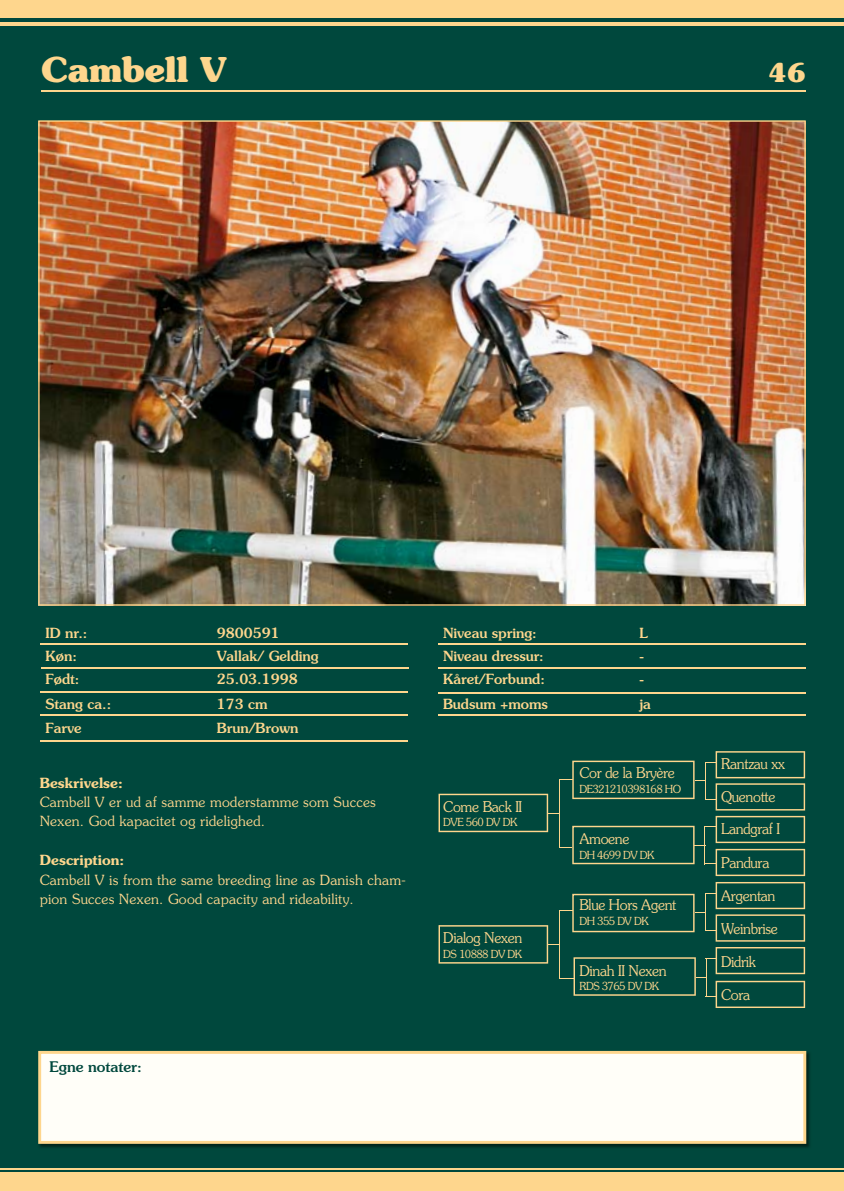
<style>
.page{position:relative;width:844px;height:1191px;background:#fff}
.page>*{position:absolute;margin:0;border:0;box-sizing:border-box;transform-origin:0 0}
.t1{font:700 34.12px "Souvenir";color:#fed68d}
.t2{font:700 25.9px "Souvenir";color:#fed68d}
.t3{font:300 14.88px/32.6px "Souvenir";letter-spacing:-.025em;color:#fed68d;scale:.95 1}
.t4{font:500 14.7px "Souvenir";color:#00483d}
.t5{font:300 14px/19.2px "Souvenir";letter-spacing:.015em;color:#fed68d}
.t6{font:500 14px "Souvenir";color:#fed68d}
.t7{font:600 14px "Souvenir";color:#fed68d}
.t8{font:300 11.2px "Souvenir";letter-spacing:-.05em;color:#fed68d;scale:.95 1}
</style>
<div class="page">
<div style="left:0;top:0;width:843px;height:1191px;background:#00483d"></div>
<hr style="left:0;top:1167px;width:843px;height:2px;background:#fed68d">
<div style="left:0;top:1172px;width:843px;height:19px;background:#fed68d"></div>
<hr style="left:0;top:22px;width:843px;height:3px;background:#fed68d">
<div style="left:0;top:0;width:843px;height:17px;background:#fed68d"></div>
<hr style="left:41px;top:91px;width:764px;height:1px;background:#fed68d">
<hr style="left:40px;top:643px;width:367px;height:1px;background:#fed68d">
<hr style="left:41px;top:667px;width:367px;height:2px;background:#fed68d">
<hr style="left:40px;top:691px;width:367px;height:2px;background:#fed68d">
<hr style="left:40px;top:714px;width:367px;height:2px;background:#fed68d">
<hr style="left:40px;top:740px;width:367px;height:2px;background:#fed68d">
<hr style="left:438px;top:714px;width:368px;height:2px;background:#fed68d">
<hr style="left:438px;top:692px;width:368px;height:1px;background:#fed68d">
<hr style="left:438px;top:667px;width:368px;height:1px;background:#fed68d">
<hr style="left:438px;top:643px;width:368px;height:1px;background:#fed68d">
<img style="left:38px;top:1050px;width:772px;height:98px">
<div style="left:38px;top:1051px;width:768px;height:92px;background:#fffef8"></div>
<img style="left:38px;top:120px;width:767px;height:485px">
<svg style="left:438px;top:751px;width:366px;height:125px"></svg>
<svg style="left:438px;top:882px;width:366px;height:126px"></svg>
<h1 class="t1" style="left:41px;top:48px;width:187px">Cambell V</h1>
<h2 class="t2" style="left:768px;top:56px;width:39px">46</h2>
<p class="t6" style="left:46px;top:624px;width:43px">ID nr.:</p>
<p class="t6" style="left:217px;top:624px;width:64px">9800591</p>
<p class="t6" style="left:443px;top:624px;width:95px">Niveau spring:</p>
<p class="t6" style="left:639px;top:624px;width:10px">L</p>
<p class="t6" style="left:46px;top:647px;width:33px">Køn:</p>
<p class="t6" style="left:217px;top:647px;width:103px">Vallak/ Gelding</p>
<p class="t6" style="left:443px;top:647px;width:102px">Niveau dressur:</p>
<p class="t6" style="left:639px;top:647px;width:6px">-</p>
<p class="t6" style="left:46px;top:670px;width:35px">Født:</p>
<p class="t6" style="left:217px;top:670px;width:82px">25.03.1998</p>
<p class="t6" style="left:443px;top:670px;width:103px">Kåret/Forbund:</p>
<p class="t6" style="left:639px;top:670px;width:6px">-</p>
<p class="t6" style="left:46px;top:696px;width:67px">Stang ca.:</p>
<p class="t6" style="left:217px;top:696px;width:52px">173 cm</p>
<p class="t6" style="left:443px;top:696px;width:106px">Budsum +moms</p>
<p class="t6" style="left:639px;top:696px;width:13px">ja</p>
<p class="t6" style="left:46px;top:719px;width:37px">Farve</p>
<p class="t6" style="left:217px;top:719px;width:83px">Brun/Brown</p>
<p class="t7" style="left:40px;top:773px;width:85px">Beskrivelse:</p>
<p class="t5" style="left:40px;top:792px;width:337px">Cambell V er ud af samme moderstamme som Succes<br>Nexen. God kapacitet og ridelighed.</p>
<p class="t7" style="left:40px;top:851px;width:86px">Description:</p>
<p class="t5" style="left:40px;top:869px;width:367px">Cambell V is from the same breeding line as Danish cham&shy;pion Succes Nexen. Good capacity and rideability.</p>
<p class="t3" style="left:443px;top:789px;width:85px">Come Back II</p>
<p class="t8" style="left:443px;top:815px;width:80px">DVE 560 DV DK</p>
<p class="t3" style="left:443px;top:921px;width:85px">Dialog Nexen</p>
<p class="t8" style="left:443px;top:947px;width:85px">DS 10888 DV DK</p>
<p class="t4" style="left:50px;top:1058px;width:94px">Egne notater:</p>
<p class="t3" style="left:579px;top:756px;width:102px">Cor de la Bryère</p>
<p class="t8" style="left:579px;top:782px;width:109px">DE321210398168 HO</p>
<p class="t3" style="left:579px;top:822px;width:54px">Amoene</p>
<p class="t8" style="left:579px;top:848px;width:81px">DH 4699 DV DK</p>
<p class="t3" style="left:579px;top:888px;width:104px">Blue Hors Agent</p>
<p class="t8" style="left:579px;top:914px;width:75px">DH 355 DV DK</p>
<p class="t3" style="left:579px;top:953px;width:93px">Dinah II Nexen</p>
<p class="t8" style="left:579px;top:979px;width:85px">RDS 3765 DV DK</p>
<p class="t3" style="left:720px;top:747px;width:69px">Rantzau xx<br>Quenotte</p>
<p class="t3" style="left:720px;top:812px;width:64px">Landgraf I</p>
<p class="t3" style="left:720px;top:845px;width:52px">Pandura</p>
<p class="t3" style="left:720px;top:879px;width:61px">Argentan<br>Weinbrise</p>
<p class="t3" style="left:720px;top:944px;width:38px">Didrik</p>
<p class="t3" style="left:720px;top:977px;width:32px">Cora</p>
</div>
